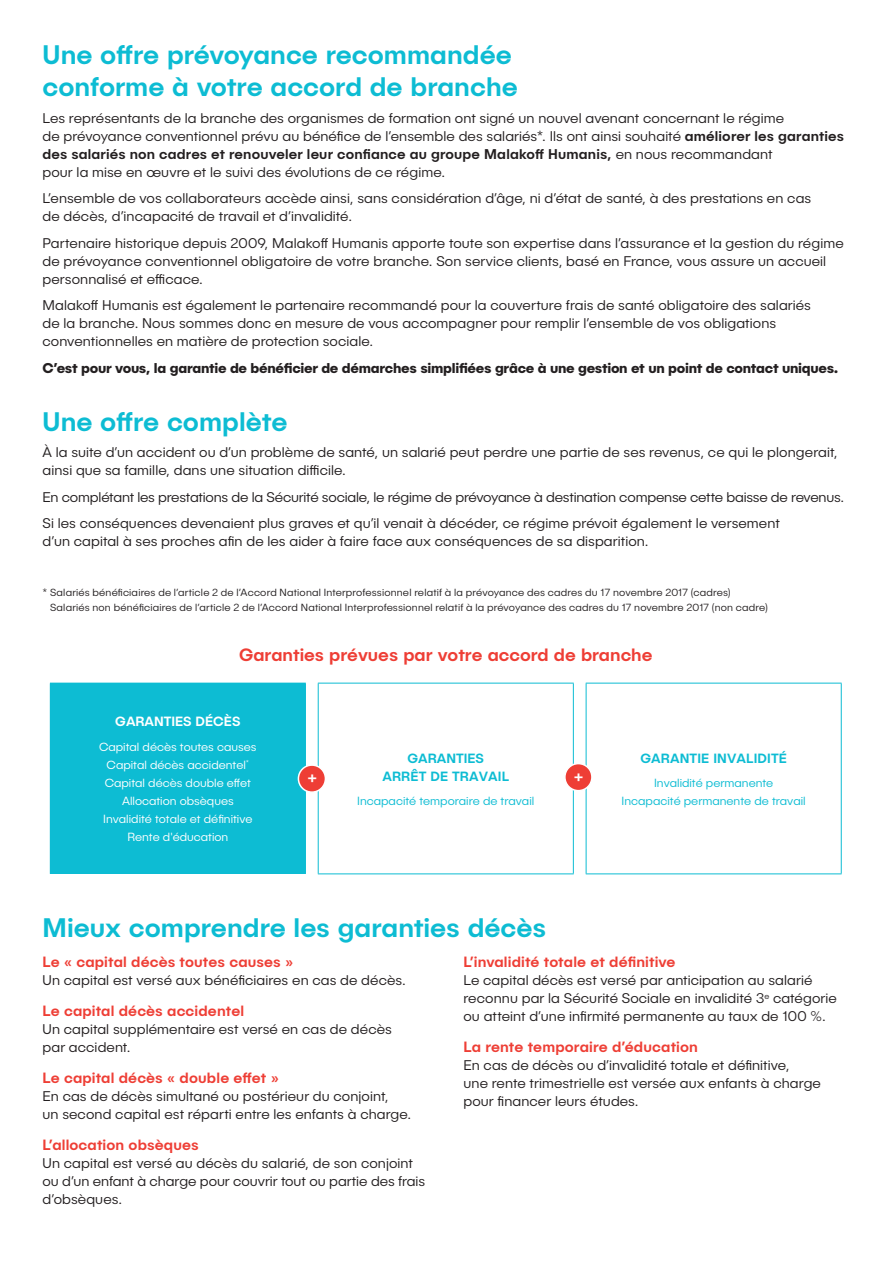
<style>
.page{position:relative;width:893px;height:1263px;background:#fff}
.page>*{position:absolute;margin:0;border:0;box-sizing:border-box;transform-origin:0 0}
.t1{font:500 27px/32.4px "Publica Sans";color:#0dbcd3}
.t2{font:500 18px "Publica Sans";color:#ee3e35}
.t3{font:700 18px "Publica Sans";color:#fff}
.t4{font:500 15px "Publica Sans";letter-spacing:.01em;color:#ee3e35}
.t5{font:300 14.25px/18px "Publica Sans";letter-spacing:.005em;color:#231f20}
.t6{font:700 14.25px "Publica Sans";letter-spacing:-.02em;color:#231f20}
.t7{font:500 13.5px/18px "Publica Sans";letter-spacing:.01em;color:#0dbcd3;text-align:center}
.t8{font:500 13.5px "Publica Sans";color:#fff}
.t9{font:300 12px/18px "Publica Sans";color:#fff;text-align:center}
.t10{font:300 12px/18px "Publica Sans";color:#0dbcd3;text-align:center}
.t11{font:300 10.5px/15px "Publica Sans";letter-spacing:.015em;color:#231f20}
.s1{font-weight:500}
</style>
<div class="page">
<div style="left:50px;top:683px;width:255px;height:191px;background:#0dbcd3"></div>
<svg style="left:317px;top:683px;width:269px;height:191px"></svg>
<hr style="left:305px;top:683px;width:1px;height:191px;background:#0dbcd3">
<hr style="left:318px;top:683px;width:256px;height:1px;background:#0dbcd3">
<hr style="left:318px;top:683px;width:1px;height:190px;background:#0dbcd3">
<hr style="left:573px;top:683px;width:1px;height:190px;background:#0dbcd3">
<hr style="left:318px;top:873px;width:256px;height:1px;background:#0dbcd3">
<hr style="left:586px;top:683px;width:256px;height:1px;background:#0dbcd3">
<hr style="left:586px;top:683px;width:1px;height:190px;background:#0dbcd3">
<hr style="left:841px;top:683px;width:1px;height:190px;background:#0dbcd3">
<hr style="left:586px;top:873px;width:256px;height:1px;background:#0dbcd3">
<div style="left:298px;top:765px;width:27px;height:27px;background:#ee3e35;border-radius:50%"></div>
<div style="left:298px;top:764px;width:28px;height:29px;border:2px solid #fff;border-radius:50%"></div>
<div style="left:565px;top:764px;width:27px;height:27px;background:#ee3e35;border-radius:50%"></div>
<div style="left:564px;top:763px;width:29px;height:28px;border:2px solid #fff;border-radius:50%"></div>
<h1 class="t1" style="left:43px;top:37px;width:477px">Une offre prévoyance recommandée conforme à votre accord de branche</h1>
<p class="t5" style="left:43px;top:109px;width:803px">Les représentants de la branche des organismes de formation ont signé un nouvel avenant concernant le régime<br>de prévoyance conventionnel prévu au bénéfice de l’ensemble des salariés*. Ils ont ainsi souhaité <span class="s1">améliorer les garanties des salariés non cadres et renouveler leur confiance au groupe Malakoff Humanis,</span> en nous recommandant<br>pour la mise en œuvre et le suivi des évolutions de ce régime.</p>
<p class="t5" style="left:43px;top:189px;width:770px">L’ensemble de vos collaborateurs accède ainsi, sans considération d’âge, ni d’état de santé, à des prestations en cas de décès, d’incapacité de travail et d’invalidité.</p>
<p class="t5" style="left:43px;top:234px;width:803px">Partenaire historique depuis 2009, Malakoff Humanis apporte toute son expertise dans l’assurance et la gestion du régime de prévoyance conventionnel obligatoire de votre branche. Son service clients, basé en France, vous assure un accueil personnalisé et efficace.</p>
<p class="t5" style="left:43px;top:296px;width:770px">Malakoff Humanis est également le partenaire recommandé pour la couverture frais de santé obligatoire des salariés de la branche. Nous sommes donc en mesure de vous accompagner pour remplir l’ensemble de vos obligations conventionnelles en matière de protection sociale.</p>
<p class="t6" style="left:43px;top:358px;width:797px">C’est pour vous, la garantie de bénéficier de démarches simplifiées grâce à une gestion et un point de contact uniques.</p>
<h1 class="t1" style="left:43px;top:404px;width:246px">Une offre complète</h1>
<p class="t5" style="left:43px;top:443px;width:797px">À la suite d’un accident ou d’un problème de santé, un salarié peut perdre une partie de ses revenus, ce qui le plongerait, ainsi que sa famille, dans une situation difficile.</p>
<p class="t5" style="left:43px;top:483px;width:803px;line-height:26.5px">En complétant les prestations de la Sécurité sociale, le régime de prévoyance à destination compense cette baisse de revenus.<br>Si les conséquences devenaient plus graves et qu’il venait à décéder, ce régime prévoit également le versement</p>
<p class="t5" style="left:43px;top:532px;width:608px">d’un capital à ses proches afin de les aider à faire face aux conséquences de sa disparition.</p>
<p class="t11" style="left:50px;top:585px;width:719px;text-indent:-8px">* Salariés bénéficiaires de l’article 2 de l’Accord National Interprofessionnel relatif à la prévoyance des cadres du 17 novembre 2017 (cadres)<br>Salariés non bénéficiaires de l’article 2 de l’Accord National Interprofessionnel relatif à la prévoyance des cadres du 17 novembre 2017 (non cadre)</p>
<p class="t2" style="left:239px;top:644px;width:415px">Garanties prévues par votre accord de branche</p>
<p class="t8" style="left:115px;top:713px;width:127px">GARANTIES DÉCÈS</p>
<p class="t9" style="left:99px;top:738px;width:159px">Capital décès toutes causes<br>Capital décès accidentel<sup>*<br></sup>Capital décès double effet<br>Allocation obsèques<br>Invalidité totale et définitive<br>Rente d'éducation</p>
<p class="t7" style="left:382px;top:749px;width:128px">GARANTIES<br>ARRÊT DE TRAVAIL</p>
<p class="t3" style="left:307px;top:766px;width:11px">+</p>
<p class="t3" style="left:574px;top:765px;width:11px">+</p>
<p class="t10" style="left:357px;top:791px;width:179px">Incapacité temporaire de travail</p>
<p class="t7" style="left:640px;top:749px;width:148px">GARANTIE INVALIDITÉ</p>
<p class="t10" style="left:622px;top:773px;width:186px">Invalidité permanente<br>Incapacité permanente de travail</p>
<h1 class="t1" style="left:43px;top:910px;width:505px">Mieux comprendre les garanties décès</h1>
<p class="t4" style="left:43px;top:952px;width:252px">Le « capital décès toutes causes »</p>
<p class="t5" style="left:43px;top:971px;width:365px">Un capital est versé aux bénéficiaires en cas de décès.</p>
<p class="t4" style="left:43px;top:1001px;width:203px">Le capital décès accidentel</p>
<p class="t5" style="left:43px;top:1020px;width:351px">Un capital supplémentaire est versé en cas de décès par accident.</p>
<p class="t4" style="left:43px;top:1068px;width:238px">Le capital décès « double effet »</p>
<p class="t5" style="left:43px;top:1086px;width:370px">En cas de décès simultané ou postérieur du conjoint,<br>un second capital est réparti entre les enfants à charge.</p>
<p class="t4" style="left:43px;top:1135px;width:158px">L’allocation obsèques</p>
<p class="t5" style="left:43px;top:1153px;width:384px">Un capital est versé au décès du salarié, de son conjoint ou d’un enfant à charge pour couvrir tout ou partie des frais d’obsèques.</p>
<p class="t4" style="left:463px;top:952px;width:214px">L’invalidité totale et définitive</p>
<p class="t5" style="left:463px;top:971px;width:375px">Le capital décès est versé par anticipation au salarié reconnu par la Sécurité Sociale en invalidité 3<sup>e</sup> catégorie ou atteint d’une infirmité permanente au taux de 100 %.</p>
<p class="t4" style="left:463px;top:1037px;width:236px">La rente temporaire d’éducation</p>
<p class="t5" style="left:463px;top:1056px;width:359px">En cas de décès ou d’invalidité totale et définitive,<br>une rente trimestrielle est versée aux enfants à charge pour financer leurs études.</p>
</div>
